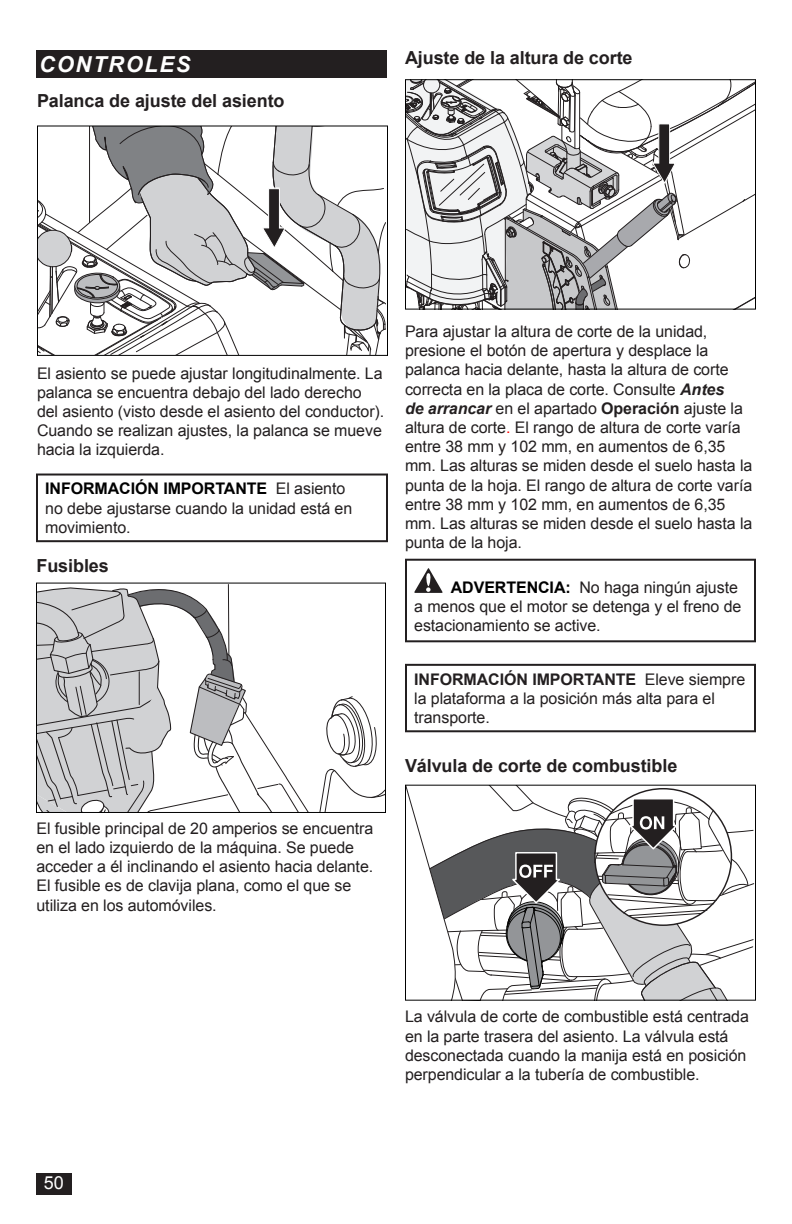
<style>
.page{position:relative;width:792px;height:1224px;background:#fff}
.page>*{position:absolute;margin:0;border:0;box-sizing:border-box;transform-origin:0 0}
.t1{font:italic 700 22px "Arial";letter-spacing:.075em;color:#fff}
.Head_9_SP{font:700 18px "Arial";letter-spacing:-.005em;color:#231f20}
.Head_9{font:700 18px "Arial";letter-spacing:-.005em;color:#231f20}
.t2{font:18px "Arial";color:#fff}
.Body_Text_SP{font:16px/19.2px "Arial";letter-spacing:-.005em;color:#231f20}
.Warning{font:16px/19.2px "Arial";letter-spacing:-.005em;color:#231f20}
.Body_Text{font:16px/19.2px "Arial";letter-spacing:-.005em;color:#231f20}
.s1{font-weight:700;color:#000}
.s2{font-weight:700;font-style:italic}
.s3{font-weight:700}
.s4{color:#f00}
</style>
<div class="page">
<svg style="left:407px;top:787px;width:347px;height:212px"></svg>
<div style="left:405px;top:785px;width:351px;height:216px;border:1px solid #000"></div>
<svg style="left:38px;top:585px;width:346px;height:226px"></svg>
<div style="left:36px;top:583px;width:350px;height:230px;border:1px solid #000"></div>
<svg style="left:406px;top:80px;width:350px;height:230px"></svg>
<svg style="left:38px;top:126px;width:348px;height:229px"></svg>
<div style="left:405px;top:664px;width:351px;height:68px;border:2px solid #231f20"></div>
<svg style="left:414px;top:568px;width:29px;height:25px"></svg>
<div style="left:405px;top:559px;width:351px;height:83px;border:2px solid #231f20"></div>
<div style="left:36px;top:474px;width:352px;height:68px;border:2px solid #231f20"></div>
<div style="left:36px;top:1174px;width:35px;height:21px;background:#231f20"></div>
<div style="left:36px;top:50px;width:351px;height:28px;background:#231f20"></div>
<h1 class="t1" style="left:39px;top:50px;width:153px">CONTROLES</h1>
<p class="Head_9_SP" style="left:37px;top:88px;width:249px">Palanca de ajuste del asiento</p>
<p class="Head_9" style="left:405px;top:45px;width:229px">Ajuste de la altura de corte</p>
<p class="Body_Text_SP" style="left:37px;top:364px;width:349px">El asiento se puede ajustar longitudinalmente. La palanca se encuentra debajo del lado derecho del asiento (visto desde el asiento del conductor).<br>Cuando se realizan ajustes, la palanca se mueve hacia la izquierda.</p>
<p class="Warning" style="left:45px;top:479px;width:309px"><span class="s1">INFORMACIÓN IMPORTANTE</span> El asiento no debe ajustarse cuando la unidad está en movimiento.</p>
<p class="Head_9_SP" style="left:36px;top:554px;width:74px">Fusibles</p>
<p class="Body_Text_SP" style="left:36px;top:819px;width:338px">El fusible principal de 20 amperios se encuentra en el lado izquierdo de la máquina. Se puede acceder a él inclinando el asiento hacia delante.<br>El fusible es de clavija plana, como el que se utiliza en los automóviles.</p>
<p class="Body_Text_SP" style="left:405px;top:322px;width:349px">Para ajustar la altura de corte de la unidad, presione el botón de apertura y desplace la palanca hacia delante, hasta la altura de corte correcta en la placa de corte. Consulte <span class="s2">Antes<br>de arrancar</span> en el apartado <span class="s3">Operación</span> ajuste la altura de corte<span class="s4">.</span> El rango de altura de corte varía entre 38 mm y 102 mm, en aumentos de 6,35 mm. Las alturas se miden desde el suelo hasta la punta de la hoja. El rango de altura de corte varía entre 38 mm y 102 mm, en aumentos de 6,35 mm. Las alturas se miden desde el suelo hasta la punta de la hoja.</p>
<p class="Body_Text" style="left:414px;top:578px;width:329px;text-indent:37px"><span class="s1">ADVERTENCIA:</span> No haga ningún ajuste a menos que el motor se detenga y el freno de estacionamiento se active.</p>
<p class="Warning" style="left:414px;top:670px;width:333px"><span class="s3">INFORMACIÓN IMPORTANTE</span> Eleve siempre la plataforma a la posición más alta para el transporte.</p>
<p class="Head_9_SP" style="left:405px;top:754px;width:274px">Válvula de corte de combustible</p>
<p class="t2" style="left:44px;top:1171px;width:22px">50</p>
<p class="Body_Text_SP" style="left:405px;top:1007px;width:345px">La válvula de corte de combustible está centrada en la parte trasera del asiento. La válvula está desconectada cuando la manija está en posición perpendicular a la tubería de combustible.</p>
</div>
